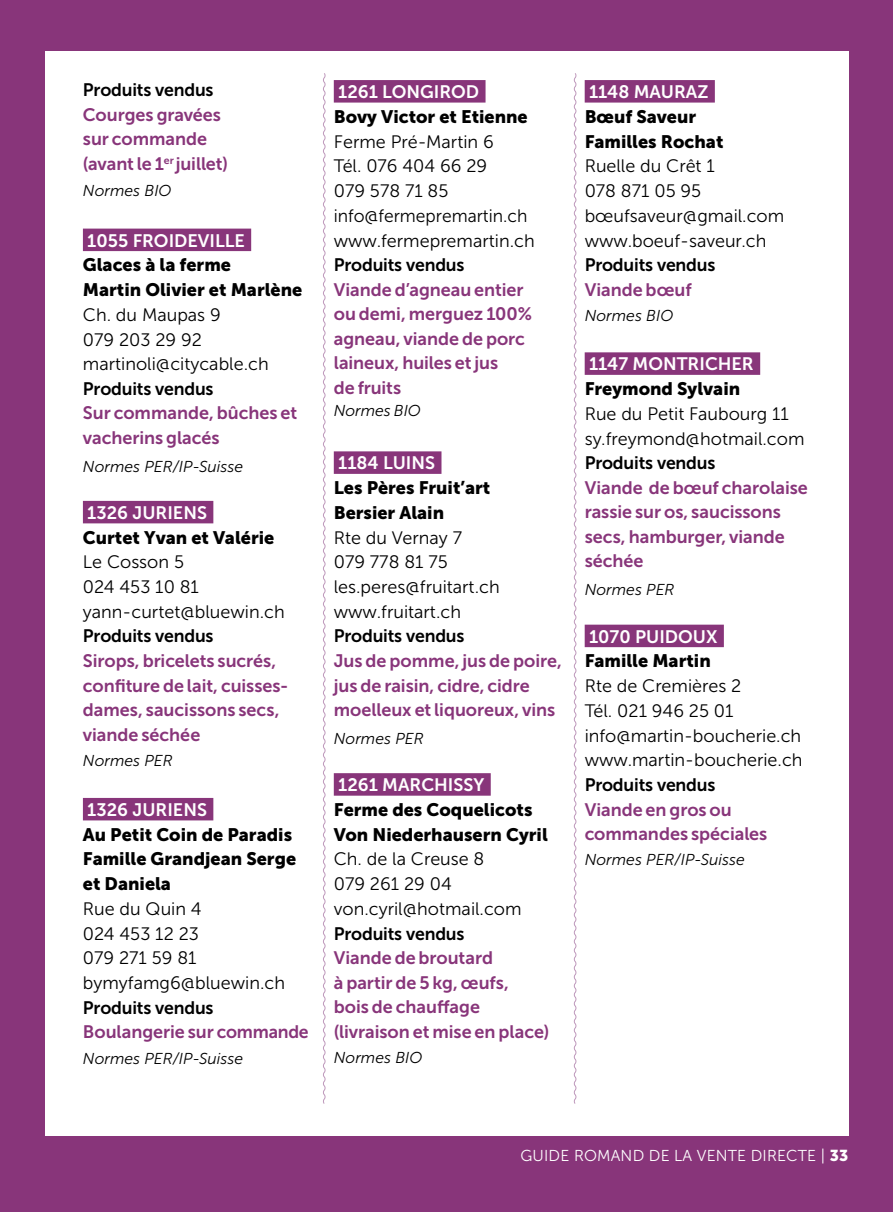
<style>
.page{position:relative;width:893px;height:1212px;background:#88357a}
.page>*{position:absolute;margin:0;border:0;box-sizing:border-box;transform-origin:0 0}
.t1{font:18px/24.5px "Museo Sans 700";color:#88357a}
.t2{font:18px/24.8px "Museo Sans 300";color:#000}
.t3{font:18px/24.8px "Museo Sans 900";color:#000}
.t4{font:18px "Museo Sans 700";letter-spacing:-.01em;color:#000}
.t5{font:18px "Museo Sans 700";color:#fff}
.t6{font:italic 15.75px "Museo Sans 300";color:#000}
.t7{font:15.75px "Museo Sans 300";letter-spacing:.01em;color:#fff}
.s1{font-family:"Museo Sans 900"}
</style>
<div class="page">
<div style="left:45px;top:51px;width:803px;height:1084px;background:#fff"></div>
<div style="left:83px;top:229px;width:168px;height:22px;background:#88357a"></div>
<div style="left:83px;top:501px;width:130px;height:22px;background:#88357a"></div>
<div style="left:83px;top:798px;width:130px;height:22px;background:#88357a"></div>
<div style="left:334px;top:80px;width:152px;height:23px;background:#88357a"></div>
<div style="left:334px;top:451px;width:107px;height:23px;background:#88357a"></div>
<div style="left:334px;top:773px;width:157px;height:23px;background:#88357a"></div>
<div style="left:585px;top:80px;width:130px;height:23px;background:#88357a"></div>
<div style="left:585px;top:352px;width:175px;height:23px;background:#88357a"></div>
<div style="left:585px;top:625px;width:139px;height:22px;background:#88357a"></div>
<svg style="left:323px;top:73px;width:3px;height:1031px"></svg>
<svg style="left:573px;top:73px;width:4px;height:1031px"></svg>
<p class="t4" style="left:83px;top:80px;width:132px">Produits vendus</p>
<p class="t1" style="left:83px;top:102px;width:147px">Courges gravées sur commande (avant le 1<sup>er</sup> juillet)</p>
<p class="t6" style="left:83px;top:182px;width:90px">Normes BIO</p>
<p class="t5" style="left:87px;top:230px;width:159px">1055 FROIDEVILLE</p>
<p class="t3" style="left:83px;top:253px;width:221px">Glaces à la ferme<br>Martin Olivier et Marlène</p>
<p class="t2" style="left:83px;top:302px;width:187px">Ch. du Maupas 9<br>079 203 29 92 martinoli@citycable.ch</p>
<p class="t4" style="left:83px;top:379px;width:132px">Produits vendus</p>
<p class="t1" style="left:83px;top:401px;width:216px">Sur commande, bûches et vacherins glacés</p>
<p class="t6" style="left:83px;top:458px;width:162px">Normes PER/IP-Suisse</p>
<p class="t5" style="left:87px;top:503px;width:121px">1326 JURIENS</p>
<p class="t3" style="left:83px;top:525px;width:193px">Curtet Yvan et Valérie</p>
<p class="t2" style="left:83px;top:550px;width:203px">Le Cosson 5<br>024 453 10 81 yann-curtet@bluewin.ch</p>
<p class="t4" style="left:83px;top:626px;width:132px">Produits vendus</p>
<p class="t1" style="left:83px;top:648px;width:207px">Sirops, bricelets sucrés, confiture de lait, cuisses&shy;dames, saucissons secs, viande séchée</p>
<p class="t6" style="left:83px;top:752px;width:91px">Normes PER</p>
<p class="t5" style="left:87px;top:800px;width:121px">1326 JURIENS</p>
<p class="t3" style="left:83px;top:822px;width:215px">Au Petit Coin de Paradis<br>Famille Grandjean Serge et Daniela</p>
<p class="t2" style="left:83px;top:896px;width:204px">Rue du Quin 4<br>024 453 12 23<br>079 271 59 81 bymyfamg6@bluewin.ch</p>
<p class="t4" style="left:83px;top:997px;width:132px">Produits vendus</p>
<p class="t1" style="left:83px;top:1020px;width:227px">Boulangerie sur commande</p>
<p class="t6" style="left:83px;top:1050px;width:162px">Normes PER/IP-Suisse</p>
<p class="t5" style="left:338px;top:82px;width:142px">1261 LONGIROD</p>
<p class="t3" style="left:334px;top:104px;width:195px">Bovy Victor et Etienne</p>
<p class="t2" style="left:334px;top:129px;width:202px">Ferme Pré-Martin 6<br>Tél. 076 404 66 29<br>079 578 71 85 info@fermepremartin.ch www.fermepremartin.ch</p>
<p class="t4" style="left:334px;top:255px;width:132px">Produits vendus</p>
<p class="t1" style="left:334px;top:277px;width:200px">Viande d’agneau entier ou demi, merguez 100% agneau, viande de porc laineux, huiles et jus<br>de fruits</p>
<p class="t6" style="left:334px;top:402px;width:89px">Normes BIO</p>
<p class="t5" style="left:338px;top:453px;width:98px">1184 LUINS</p>
<p class="t3" style="left:334px;top:475px;width:158px">Les Pères Fruit’art<br>Bersier Alain</p>
<p class="t2" style="left:334px;top:525px;width:167px">Rte du Vernay 7<br>079 778 81 75 les.peres@fruitart.ch www.fruitart.ch</p>
<p class="t4" style="left:334px;top:626px;width:132px">Produits vendus</p>
<p class="t1" style="left:334px;top:648px;width:230px">Jus de pomme, jus de poire, jus de raisin, cidre, cidre moelleux et liquoreux, vins</p>
<p class="t6" style="left:334px;top:730px;width:91px">Normes PER</p>
<p class="t5" style="left:338px;top:775px;width:148px">1261 MARCHISSY</p>
<p class="t3" style="left:334px;top:797px;width:216px">Ferme des Coquelicots<br>Von Niederhausern Cyril</p>
<p class="t2" style="left:334px;top:847px;width:189px">Ch. de la Creuse 8<br>079 261 29 04 von.cyril@hotmail.com</p>
<p class="t4" style="left:334px;top:923px;width:132px">Produits vendus</p>
<p class="t1" style="left:334px;top:945px;width:217px">Viande de broutard<br>à partir de 5 kg, œufs,<br>bois de chauffage (livraison et mise en place)</p>
<p class="t6" style="left:334px;top:1049px;width:90px">Normes BIO</p>
<p class="t5" style="left:589px;top:82px;width:121px">1148 MAURAZ</p>
<p class="t3" style="left:585px;top:104px;width:140px">Bœuf Saveur<br>Familles Rochat</p>
<p class="t2" style="left:585px;top:154px;width:201px">Ruelle du Crêt 1<br>078 871 05 95 bœufsaveur@gmail.com www.boeuf-saveur.ch</p>
<p class="t4" style="left:585px;top:255px;width:132px">Produits vendus</p>
<p class="t1" style="left:585px;top:277px;width:109px">Viande bœuf</p>
<p class="t6" style="left:585px;top:307px;width:90px">Normes BIO</p>
<p class="t5" style="left:589px;top:354px;width:166px">1147 MONTRICHER</p>
<p class="t3" style="left:585px;top:376px;width:157px">Freymond Sylvain</p>
<p class="t2" style="left:585px;top:401px;width:221px">Rue du Petit Faubourg 11 sy.freymond@hotmail.com</p>
<p class="t4" style="left:585px;top:453px;width:132px">Produits vendus</p>
<p class="t1" style="left:585px;top:475px;width:225px">Viande de bœuf charolaise rassie sur os, saucissons secs, hamburger, viande séchée</p>
<p class="t6" style="left:585px;top:581px;width:91px">Normes PER</p>
<p class="t5" style="left:589px;top:626px;width:130px">1070 PUIDOUX</p>
<p class="t3" style="left:585px;top:649px;width:128px">Famille Martin</p>
<p class="t2" style="left:585px;top:674px;width:219px">Rte de Cremières 2<br>Tél. 021 946 25 01 info@martin-boucherie.ch www.martin-boucherie.ch</p>
<p class="t4" style="left:585px;top:775px;width:132px">Produits vendus</p>
<p class="t1" style="left:585px;top:797px;width:184px">Viande en gros ou commandes spéciales</p>
<p class="t6" style="left:585px;top:851px;width:162px">Normes PER/IP-Suisse</p>
<p class="t7" style="left:520px;top:1147px;width:329px">GUIDE ROMAND DE LA VENTE DIRECTE | <span class="s1">33</span></p>
</div>
